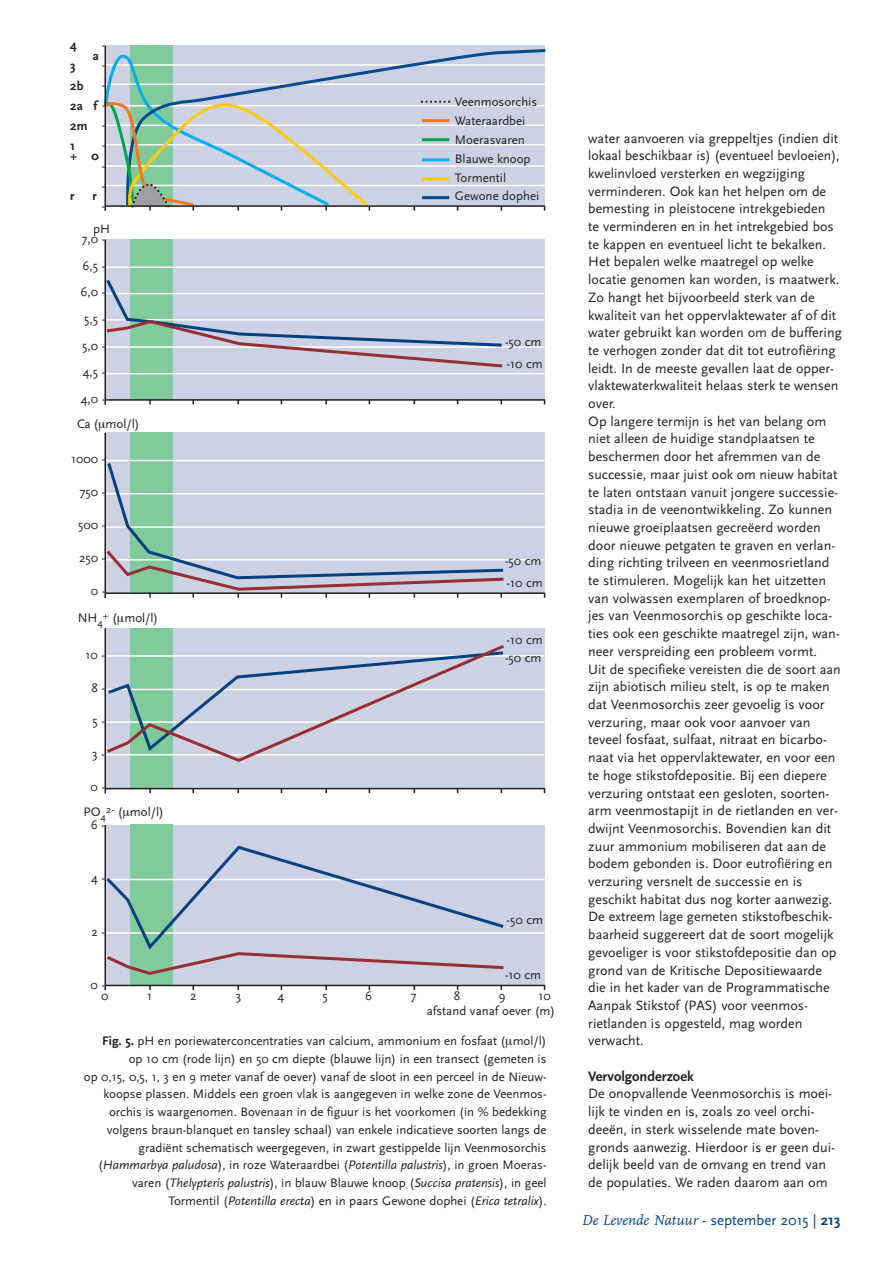
<style>
.page{position:relative;width:893px;height:1263px;background:#fff}
.page>*{position:absolute;margin:0;border:0;box-sizing:border-box;transform-origin:0 0}
.t1{font:italic 15px "FF Scala";color:#014181}
.t2{font:700 14.4px "Scala Sans";color:#231f20}
.t3{font:14.1px/17.7px "Scala Sans";color:#231f20}
.t4{font:12.9px/17.7px "Scala Sans";color:#231f20}
.t5{font:700 12.9px/20.1px "Scala Sans";color:#231f20}
.s1{font-weight:400}
.s2{font-weight:700}
.s3{font-style:italic}
.s4{font-family:"Scala Sans";font-style:normal}
.s5{font-family:"Scala Sans";font-weight:700;font-style:normal}
</style>
<div class="page">
<div style="left:106px;top:825px;width:439px;height:160px;background:#cdd1e4"></div>
<div style="left:130px;top:825px;width:43px;height:160px;background:#80ca9c"></div>
<div style="left:106px;top:628px;width:439px;height:160px;background:#cdd1e4"></div>
<div style="left:130px;top:628px;width:43px;height:160px;background:#80ca9c"></div>
<div style="left:106px;top:433px;width:439px;height:160px;background:#cdd1e4"></div>
<div style="left:130px;top:432px;width:43px;height:161px;background:#80ca9c"></div>
<div style="left:106px;top:240px;width:439px;height:160px;background:#cdd1e4"></div>
<div style="left:130px;top:239px;width:43px;height:161px;background:#80ca9c"></div>
<svg style="left:125px;top:47px;width:421px;height:161px;background:#cbd1e3"></svg>
<svg style="left:103px;top:54px;width:268px;height:157px;background:#bfced3"></svg>
<svg style="left:421px;top:101px;width:29px;height:2px"></svg>
<hr style="left:422px;top:119px;width:27px;height:3px;background:#f47921">
<hr style="left:422px;top:138px;width:27px;height:3px;background:#00a54f">
<hr style="left:422px;top:158px;width:27px;height:3px;background:#00aeef">
<hr style="left:422px;top:177px;width:27px;height:3px;background:#feca0a">
<hr style="left:422px;top:196px;width:27px;height:3px;background:#004a8d">
<hr style="left:105px;top:205px;width:440px;height:2px;background:#231f20">
<hr style="left:104px;top:46px;width:2px;height:165px;background:#231f20">
<hr style="left:105px;top:373px;width:440px;height:1px;background:#fff">
<hr style="left:105px;top:346px;width:440px;height:2px;background:#fff">
<hr style="left:105px;top:319px;width:440px;height:2px;background:#fff">
<hr style="left:105px;top:293px;width:440px;height:1px;background:#fff">
<hr style="left:105px;top:266px;width:440px;height:2px;background:#fff">
<hr style="left:105px;top:399px;width:440px;height:2px;background:#231f20">
<hr style="left:104px;top:239px;width:2px;height:166px;background:#231f20">
<svg style="left:104px;top:276px;width:401px;height:93px"></svg>
<hr style="left:105px;top:559px;width:440px;height:1px;background:#fff">
<hr style="left:105px;top:526px;width:440px;height:2px;background:#fff">
<hr style="left:105px;top:493px;width:440px;height:1px;background:#fff">
<hr style="left:105px;top:460px;width:440px;height:1px;background:#fff">
<hr style="left:105px;top:592px;width:440px;height:2px;background:#231f20">
<hr style="left:104px;top:433px;width:2px;height:165px;background:#231f20">
<svg style="left:106px;top:461px;width:400px;height:86px"></svg>
<svg style="left:104px;top:547px;width:403px;height:51px"></svg>
<hr style="left:105px;top:754px;width:440px;height:1px;background:#fff">
<hr style="left:105px;top:721px;width:440px;height:2px;background:#fff">
<hr style="left:105px;top:689px;width:440px;height:1px;background:#fff">
<hr style="left:105px;top:655px;width:440px;height:2px;background:#fff">
<hr style="left:105px;top:788px;width:440px;height:1px;background:#231f20">
<hr style="left:104px;top:628px;width:2px;height:165px;background:#231f20">
<svg style="left:104px;top:642px;width:403px;height:121px"></svg>
<hr style="left:105px;top:932px;width:440px;height:2px;background:#fff">
<hr style="left:105px;top:879px;width:440px;height:1px;background:#fff">
<hr style="left:105px;top:985px;width:440px;height:1px;background:#231f20">
<hr style="left:104px;top:825px;width:2px;height:165px;background:#231f20">
<svg style="left:104px;top:844px;width:403px;height:132px"></svg>
<p class="t5" style="left:70px;top:35px;width:8px">4</p>
<p class="t4" style="left:102px;top:34px;width:5px;line-height:20.1px;text-align:justify">- - -</p>
<p class="t4" style="left:102px;top:115px;width:5px;line-height:20.1px;text-align:justify">- - - - -</p>
<p class="t5" style="left:93px;top:45px;width:8px">a</p>
<p class="t5" style="left:70px;top:55px;width:37px">3<br>2b<br>2a f <span class="s1">-<br></span>2m<br>1</p>
<p class="t5" style="left:70px;top:146px;width:30px">+ 0</p>
<p class="t5" style="left:70px;top:186px;width:6px">r</p>
<p class="t5" style="left:92px;top:186px;width:6px">r</p>
<p class="t4" style="left:93px;top:219px;width:18px">pH</p>
<p class="t4" style="left:81px;top:225px;width:26px;line-height:26.7px;text-align:justify">7,0 - 6,5 - 6,0 - 5,5 - 5,0 - 4,5 - 4,0 -</p>
<p class="t4" style="left:77px;top:415px;width:64px">Ca ( mol/l)</p>
<p class="t4" style="left:71px;top:450px;width:36px">1000 -</p>
<p class="t4" style="left:80px;top:483px;width:27px">750 -</p>
<p class="t4" style="left:78px;top:516px;width:29px">500 -</p>
<p class="t4" style="left:79px;top:549px;width:28px">250 -</p>
<p class="t4" style="left:91px;top:582px;width:16px">0 -</p>
<p class="t4" style="left:78px;top:609px;width:82px">NH<sub>4</sub><sup>+</sup> ( mol/l)</p>
<p class="t4" style="left:85px;top:645px;width:21px">10 -</p>
<p class="t4" style="left:91px;top:678px;width:15px">8 -</p>
<p class="t4" style="left:92px;top:711px;width:14px">5 -</p>
<p class="t4" style="left:92px;top:744px;width:14px">3 -</p>
<p class="t4" style="left:90px;top:777px;width:16px">0 -</p>
<p class="t4" style="left:91px;top:805px;width:75px;line-height:12.9px;text-indent:-7px">PO<sub>4</sub><sup>2-</sup> ( mol/l)<br>6 -</p>
<p class="t4" style="left:91px;top:869px;width:15px">4 -</p>
<p class="t4" style="left:91px;top:922px;width:15px">2 -</p>
<p class="t4" style="left:90px;top:975px;width:16px">0 -</p>
<p class="t4" style="left:455px;top:92px;width:86px;line-height:18.9px">Veenmosorchis<br>Wateraardbei<br>Moerasvaren<br>Blauwe knoop<br>Tormentil<br>Gewone dophei</p>
<p class="t4" style="left:505px;top:333px;width:38px">-50 cm</p>
<p class="t4" style="left:507px;top:355px;width:38px">-10 cm</p>
<p class="t4" style="left:505px;top:550px;width:39px;line-height:21.9px">-50 cm -10 cm</p>
<p class="t4" style="left:507px;top:631px;width:38px">-10 cm</p>
<p class="t4" style="left:505px;top:649px;width:38px">-50 cm</p>
<p class="t4" style="left:507px;top:911px;width:38px">-50 cm</p>
<p class="t4" style="left:505px;top:965px;width:38px">-10 cm</p>
<p class="t4" style="left:101px;top:987px;width:9px">0</p>
<p class="t4" style="left:147px;top:987px;width:7px">1</p>
<p class="t4" style="left:190px;top:987px;width:8px">2</p>
<p class="t4" style="left:236px;top:987px;width:7px">3</p>
<p class="t4" style="left:277px;top:987px;width:8px">4</p>
<p class="t4" style="left:322px;top:987px;width:7px">5</p>
<p class="t4" style="left:365px;top:987px;width:9px">6</p>
<p class="t4" style="left:410px;top:987px;width:7px">7</p>
<p class="t4" style="left:454px;top:987px;width:8px">8</p>
<p class="t4" style="left:498px;top:987px;width:9px">9</p>
<p class="t4" style="left:427px;top:988px;width:130px;line-height:15px;text-indent:112px">10 afstand vanaf oever (m)</p>
<p class="t4" style="left:84px;top:1032px;width:464px;text-align:right"><span class="s2">Fig. 5.</span> pH en poriewaterconcentraties van calcium, ammonium en fosfaat ( mol/l)<br>op 10 cm (rode lijn) en 50 cm diepte (blauwe lijn) in een transect (gemeten is<br>op 0,15, 0,5, 1, 3 en 9 meter vanaf de oever) vanaf de sloot in een perceel in de Nieuw&shy;koopse plassen. Middels een groen vlak is aangegeven in welke zone de Veenmos&shy;orchis is waargenomen. Bovenaan in de figuur is het voorkomen (in % bedekking volgens braun-blanquet en tansley schaal) van enkele indicatieve soorten langs de gradiënt schematisch weergegeven, in zwart gestippelde lijn Veenmosorchis (<span class="s3">Hammarbya paludosa</span>), in roze Wateraardbei (<span class="s3">Potentilla palustris</span>), in groen Moeras&shy;varen (<span class="s3">Thelypteris palustris</span>), in blauw Blauwe knoop (<span class="s3">Succisa pratensis</span>), in geel Tormentil (<span class="s3">Potentilla erecta</span>) en in paars Gewone dophei (<span class="s3">Erica tetralix</span>).</p>
<p class="t3" style="left:588px;top:129px;width:255px">water aanvoeren via greppeltjes (indien dit lokaal beschikbaar is) (eventueel bevloeien), kwelinvloed versterken en wegzijging verminderen. Ook kan het helpen om de bemesting in pleistocene intrekgebieden<br>te verminderen en in het intrekgebied bos te kappen en eventueel licht te bekalken.<br>Het bepalen welke maatregel op welke locatie genomen kan worden, is maatwerk.<br>Zo hangt het bijvoorbeeld sterk van de kwaliteit van het oppervlaktewater af of dit water gebruikt kan worden om de buffering te verhogen zonder dat dit tot eutrofiëring leidt. In de meeste gevallen laat de opper&shy;vlaktewaterkwaliteit helaas sterk te wensen over.<br>Op langere termijn is het van belang om niet alleen de huidige standplaatsen te beschermen door het afremmen van de successie, maar juist ook om nieuw habitat te laten ontstaan vanuit jongere successie&shy;stadia in de veenontwikkeling. Zo kunnen nieuwe groeiplaatsen gecreëerd worden door nieuwe petgaten te graven en verlan&shy;ding richting trilveen en veenmosrietland te stimuleren. Mogelijk kan het uitzetten van volwassen exemplaren of broedknop&shy;jes van Veenmosorchis op geschikte loca&shy;ties ook een geschikte maatregel zijn, wan&shy;neer verspreiding een probleem vormt.<br>Uit de specifieke vereisten die de soort aan zijn abiotisch milieu stelt, is op te maken dat Veenmosorchis zeer gevoelig is voor verzuring, maar ook voor aanvoer van teveel fosfaat, sulfaat, nitraat en bicarbo&shy;naat via het oppervlaktewater, en voor een te hoge stikstofdepositie. Bij een diepere verzuring ontstaat een gesloten, soorten&shy;arm veenmostapijt in de rietlanden en ver&shy;dwijnt Veenmosorchis. Bovendien kan dit zuur ammonium mobiliseren dat aan de bodem gebonden is. Door eutrofiëring en verzuring versnelt de successie en is geschikt habitat dus nog korter aanwezig.<br>De extreem lage gemeten stikstofbeschik&shy;baarheid suggereert dat de soort mogelijk gevoeliger is voor stikstofdepositie dan op grond van de Kritische Depositiewaarde die in het kader van de Programmatische Aanpak Stikstof (PAS) voor veenmos&shy;rietlanden is opgesteld, mag worden verwacht.</p>
<p class="t2" style="left:588px;top:1067px;width:107px">Vervolgonderzoek</p>
<p class="t3" style="left:588px;top:1085px;width:248px">De onopvallende Veenmosorchis is moei&shy;lijk te vinden en is, zoals zo veel orchi&shy;deeën, in sterk wisselende mate boven&shy;gronds aanwezig. Hierdoor is er geen dui&shy;delijk beeld van de omvang en trend van de populaties. We raden daarom aan om</p>
<p class="t1" style="left:582px;top:1211px;width:260px">De Levende Natuur <span class="s4">- september 2015 |</span> <span class="s5">213</span></p>
</div>
